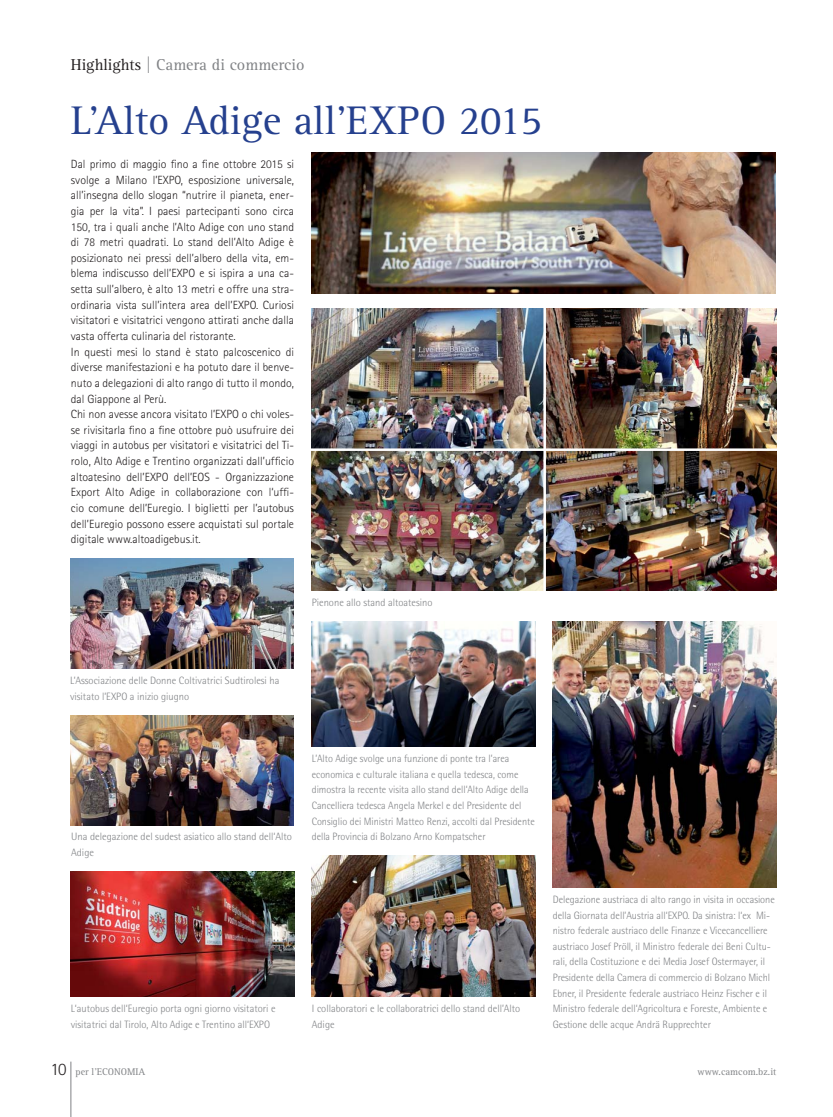
<style>
.page{position:relative;width:833px;height:1117px;background:#fff}
.page>*{position:absolute;margin:0;border:0;box-sizing:border-box;transform-origin:0 0}
.t1{font:41.25px "AT Rotis Serif";color:#25408e}
.t2{font:16.25px "AT Rotis Serif";color:#808285}
.t3{font:300 11.88px/15.6px "Rotis Sans Serif";color:#231f20}
.t4{font:300 10.62px/15.6px "Rotis Semi Sans";color:#808285}
.t5{font:300 10.62px/15.6px "Rotis Semi Sans";color:#808285;scale:.96 1}
.t6{font:10px "AT Rotis Serif";color:#808285}
.s1{color:#231f20}
.s2{font-family:"Rotis Sans Serif";font-weight:300;font-size:17.5px;color:#231f20}
</style>
<div class="page">
<hr style="left:71px;top:1061px;width:1px;height:55px;background:#808285">
<img style="left:312px;top:855px;width:223px;height:141px">
<img style="left:312px;top:621px;width:223px;height:125px">
<img style="left:553px;top:621px;width:223px;height:266px">
<img style="left:312px;top:308px;width:464px;height:282px">
<img style="left:71px;top:558px;width:222px;height:110px">
<img style="left:71px;top:715px;width:222px;height:109px">
<img style="left:71px;top:871px;width:223px;height:125px">
<img style="left:312px;top:152px;width:464px;height:141px">
<hr style="left:543px;top:306px;width:3px;height:287px;background:#fff">
<hr style="left:310px;top:448px;width:469px;height:3px;background:#fff">
<h2 class="t2" style="left:71px;top:58px;width:235px"><span class="s1">Highlights</span> | Camera di commercio</h2>
<h1 class="t1" style="left:71px;top:103px;width:473px">L’Alto Adige all’EXPO 2015</h1>
<p class="t3" style="left:71px;top:157px;width:225px">Dal primo di maggio fino a fine ottobre 2015 si svolge a Milano l’EXPO, esposizione universale, all’insegna dello slogan “nutrire il pianeta, ener&shy;gia per la vita”. I paesi partecipanti sono circa 150, tra i quali anche l’Alto Adige con uno stand di 78 metri quadrati. Lo stand dell’Alto Adige è posizionato nei pressi dell’albero della vita, em&shy;blema indiscusso dell’EXPO e si ispira a una ca&shy;setta sull’albero, è alto 13 metri e offre una stra&shy;ordinaria vista sull’intera area dell’EXPO. Curiosi visitatori e visitatrici vengono attirati anche dalla vasta offerta culinaria del ristorante.<br>In questi mesi lo stand è stato palcoscenico di diverse manifestazioni e ha potuto dare il benve&shy;nuto a delegazioni di alto rango di tutto il mondo, dal Giappone al Perù.<br>Chi non avesse ancora visitato l’EXPO o chi voles&shy;se rivisitarla fino a fine ottobre può usufruire dei viaggi in autobus per visitatori e visitatrici del Ti&shy;rolo, Alto Adige e Trentino organizzati dall’ufficio altoatesino dell’EXPO dell’EOS - Organizzazione Export Alto Adige in collaborazione con l‘uffi&shy;cio comune dell’Euregio. I biglietti per l’autobus dell’Euregio possono essere acquistati sul portale digitale www.altoadigebus.it.</p>
<p class="t4" style="left:312px;top:595px;width:122px">Pienone allo stand altoatesino</p>
<p class="t4" style="left:70px;top:673px;width:211px">L’Associazione delle Donne Coltivatrici Sudtirolesi ha visitato l’EXPO a inizio giugno</p>
<p class="t4" style="left:71px;top:829px;width:222px">Una delegazione del sudest asiatico allo stand dell‘Alto<br>Adige</p>
<p class="t5" style="left:312px;top:751px;width:234px">L’Alto Adige svolge una funzione di ponte tra l’area economica e culturale italiana e quella tedesca, come dimostra la recente visita allo stand dell‘Alto Adige della Cancelliera tedesca Angela Merkel e del Presidente del Consiglio dei Ministri Matteo Renzi, accolti dal Presidente della Provincia di Bolzano Arno Kompatscher</p>
<p class="t4" style="left:71px;top:1001px;width:206px">L‘autobus dell‘Euregio porta ogni giorno visitatori e visitatrici dal Tirolo, Alto Adige e Trentino all‘EXPO</p>
<p class="t4" style="left:312px;top:1001px;width:210px">I collaboratori e le collaboratrici dello stand dell’Alto<br>Adige</p>
<p class="t4" style="left:553px;top:892px;width:223px">Delegazione austriaca di alto rango in visita in occasione della Giornata dell’Austria all‘EXPO. Da sinistra: l‘ex Mi&shy;nistro federale austriaco delle Finanze e Vicecancelliere austriaco Josef Pröll, il Ministro federale dei Beni Cultu&shy;rali, della Costituzione e dei Media Josef Ostermayer, il Presidente della Camera di commercio di Bolzano Michl Ebner, il Presidente federale austriaco Heinz Fischer e il Ministro federale dell‘Agricoltura e Foreste, Ambiente e Gestione delle acque Andrä Rupprechter</p>
<p class="t6" style="left:50px;top:1066px;width:96px"><span class="s2">10</span> per l’ECONOMIA</p>
<p class="t6" style="left:697px;top:1067px;width:80px">www.camcom.bz.it</p>
</div>
